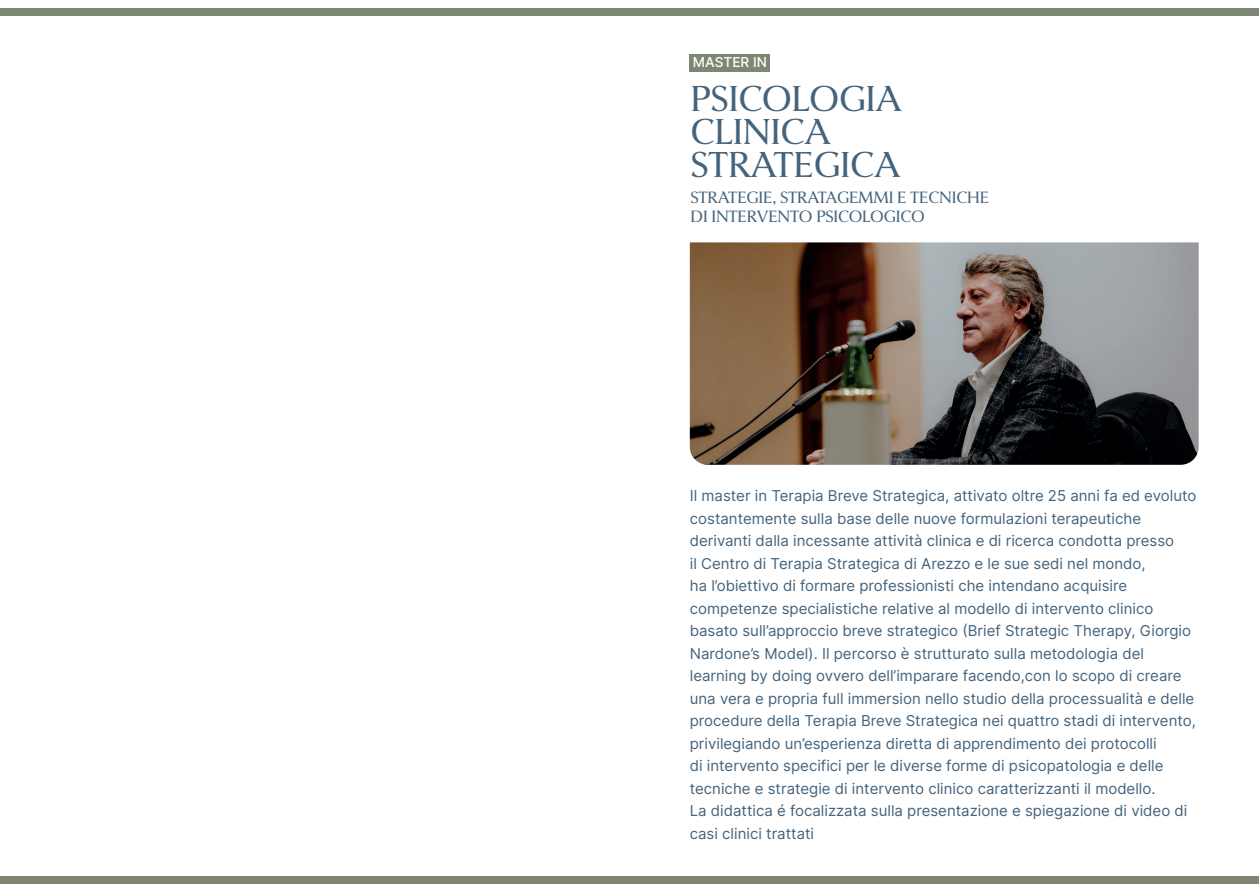
<style>
.page{position:relative;width:1259px;height:893px;background:#fff}
.page>*{position:absolute;margin:0;border:0;box-sizing:border-box;transform-origin:0 0}
.t1{font:36.3px/33.2px "Anth";letter-spacing:-.01em;color:#44637c}
.t2{font:16.5px/19.2px "Anth";letter-spacing:-.01em;color:#44637c}
.t3{font:15px/22.5px "Inter";color:#44637c}
.t4{font:13.65px "Inter";color:#fff}
</style>
<div class="page">
<div style="left:690px;top:54px;width:80px;height:17px;background:#7e8773"></div>
<div style="left:629px;top:876px;width:630px;height:7px;background:#7e8773"></div>
<div style="left:629px;top:9px;width:630px;height:7px;background:#7e8773"></div>
<img style="left:690px;top:242px;width:508px;height:223px">
<div style="left:0;top:876px;width:629px;height:7px;background:#7e8773"></div>
<div style="left:0;top:9px;width:629px;height:7px;background:#7e8773"></div>
<p class="t4" style="left:693px;top:52px;width:76px">MASTER IN</p>
<h1 class="t1" style="left:690px;top:82px;width:213px">PSICOLOGIA<br>CLINICA<br>STRATEGICA</h1>
<p class="t2" style="left:690px;top:188px;width:300px">STRATEGIE, STRATAGEMMI E TECNICHE<br>DI INTERVENTO PSICOLOGICO</p>
<p class="t3" style="left:690px;top:484px;width:508px">Il master in Terapia Breve Strategica, attivato oltre 25 anni fa ed evoluto costantemente sulla base delle nuove formulazioni terapeutiche derivanti dalla incessante attività clinica e di ricerca condotta presso<br>il Centro di Terapia Strategica di Arezzo e le sue sedi nel mondo,<br>ha l’obiettivo di formare professionisti che intendano acquisire competenze specialistiche relative al modello di intervento clinico basato sull’approccio breve strategico (Brief Strategic Therapy, Giorgio Nardone’s Model). Il percorso è strutturato sulla metodologia del learning by doing ovvero dell’imparare facendo,con lo scopo di creare una vera e propria full immersion nello studio della processualità e delle procedure della Terapia Breve Strategica nei quattro stadi di intervento, privilegiando un’esperienza diretta di apprendimento dei protocolli<br>di intervento specifici per le diverse forme di psicopatologia e delle tecniche e strategie di intervento clinico caratterizzanti il modello.<br>La didattica é focalizzata sulla presentazione e spiegazione di video di casi clinici trattati</p>
</div>
